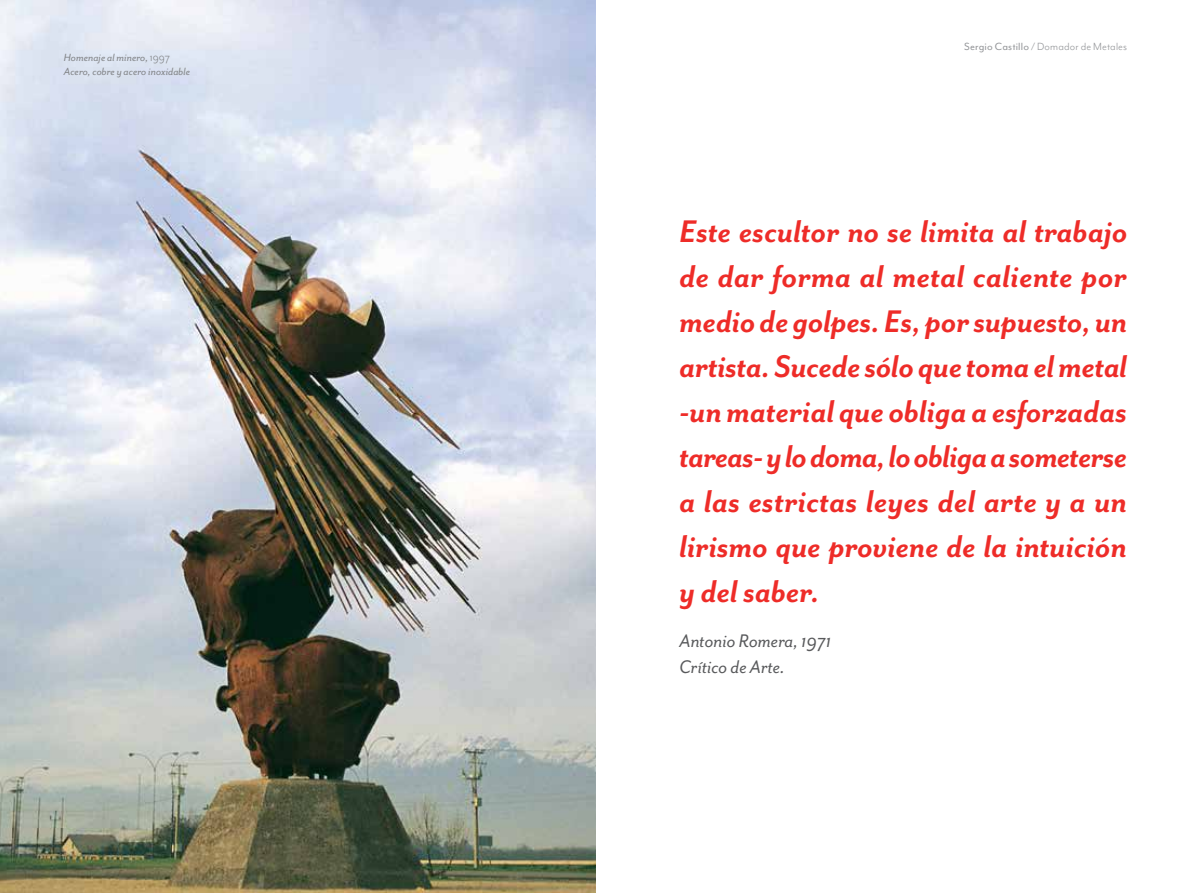
<style>
.page{position:relative;width:1191px;height:893px;background:#fff}
.page>*{position:absolute;margin:0;border:0;box-sizing:border-box;transform-origin:0 0}
.t1{font:italic 700 36px/45px "Mr Eaves San OT";color:#ee2c28;text-align:justify}
.t2{font:italic 21px/26.5px "Mr Eaves San OT";color:#58595b}
.t3{font:italic 12px/13.5px "Mr Eaves San OT";color:#808285}
.t4{font:12px "Mr Eaves Mod OT";letter-spacing:.015em;color:#939598}
.s1{font-style:normal}
.s2{font-style:inherit}
</style>
<div class="page">
<img style="left:0;top:0;width:595px;height:893px">
<p class="t3" style="left:64px;top:51px;width:128px">Homenaje al minero, <span class="s1">1997<br></span>Acero, cobre y acero inoxidable</p>
<p class="t4" style="left:964px;top:40px;width:165px"><span class="s2">Sergio Castillo /</span> Domador de Metales</p>
<p class="t1" style="left:679px;top:209px;width:449px">Este escultor no se limita al trabajo de dar forma al metal caliente por medio de golpes. Es, por supuesto, un artista. Sucede sólo que toma el metal -un material que obliga a esforzadas tareas- y lo doma, lo obliga a someterse a las estrictas leyes del arte y a un lirismo que proviene de la intuición y del saber.</p>
<p class="t2" style="left:679px;top:627px;width:154px">Antonio Romera, 1971<br>Crítico de Arte.</p>
</div>
